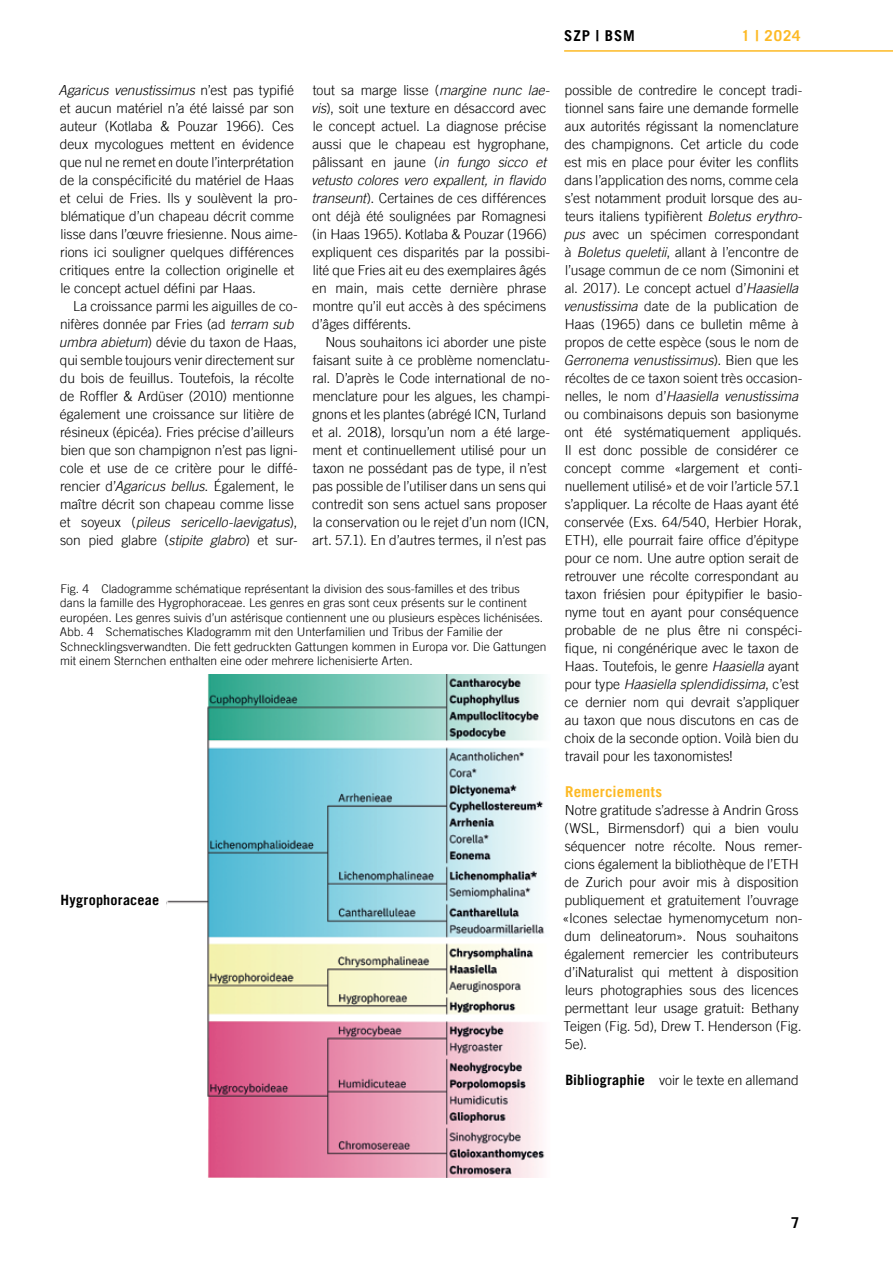
<style>
.page{position:relative;width:893px;height:1263px;background:#fff}
.page>*{position:absolute;margin:0;border:0;box-sizing:border-box;transform-origin:0 0}
.t1{font:700 15px "Trade Gothic LT";letter-spacing:.01em;color:#fdb924}
.t2{font:700 15px "Trade Gothic LT";letter-spacing:.06em;color:#000}
.t3{font:700 14.25px "Trade Gothic LT";letter-spacing:.01em;color:#000}
.t4{font:300 13.8px/18px "Trade Gothic LT";color:#000}
.t5{font:300 12px/14.4px "Trade Gothic LT";color:#000}
.s1{font-style:italic}
.s2{font-weight:700;font-size:14.25px}
</style>
<div class="page">
<hr style="left:564px;top:50px;width:329px;height:2px;background:#fdb924">
<img style="left:166px;top:674px;width:379px;height:503px">
<p class="t2" style="left:564px;top:26px;width:72px">SZP | BSM</p>
<p class="t1" style="left:741px;top:26px;width:61px">1 | 2024</p>
<p class="t4" style="left:58px;top:81px;width:241px"><span class="s1">Agaricus venustissimus</span> n’est pas typifié et aucun matériel n’a été laissé par son auteur (Kotlaba &amp; Pouzar 1966). Ces deux mycologues mettent en évidence que nul ne remet en doute l’interprétation de la conspécificité du matériel de Haas et celui de Fries. Ils y soulèvent la pro&shy;blématique d’un chapeau décrit comme lisse dans l’œuvre friesienne. Nous aime&shy;rions ici souligner quelques différences critiques entre la collection originelle et le concept actuel défini par Haas.</p>
<p class="t4" style="left:59px;top:297px;width:240px;text-indent:14px">La croissance parmi les aiguilles de co&shy;nifères donnée par Fries (ad <span class="s1">terram sub umbra abietum</span>) dévie du taxon de Haas, qui semble toujours venir directement sur du bois de feuillus. Toutefois, la récolte de Roffler &amp; Ardüser (2010) mentionne également une croissance sur litière de résineux (épicéa). Fries précise d’ailleurs bien que son champignon n’est pas ligni&shy;cole et use de ce critère pour le diffé&shy;rencier d’<span class="s1">Agaricus bellus</span>. Également, le maître décrit son chapeau comme lisse et soyeux (<span class="s1">pileus sericello-laevigatus</span>), son pied glabre (<span class="s1">stipite glabro</span>) et sur-</p>
<p class="t4" style="left:311px;top:81px;width:240px">tout sa marge lisse (<span class="s1">margine nunc lae&shy;vis</span>), soit une texture en désaccord avec le concept actuel. La diagnose précise aussi que le chapeau est hygrophane, pâlissant en jaune (<span class="s1">in fungo sicco et vetusto colores vero expallent, in flavido transeunt</span>). Certaines de ces différences ont déjà été soulignées par Romagnesi (in Haas 1965). Kotlaba &amp; Pouzar (1966) expliquent ces disparités par la possibi&shy;lité que Fries ait eu des exemplaires âgés en main, mais cette dernière phrase montre qu’il eut accès à des spécimens d’âges différents.</p>
<p class="t4" style="left:312px;top:333px;width:239px;text-indent:13px">Nous souhaitons ici aborder une piste faisant suite à ce problème nomenclatu&shy;ral. D’après le Code international de no&shy;menclature pour les algues, les champi&shy;gnons et les plantes (abrégé ICN, Turland et al. 2018), lorsqu’un nom a été large&shy;ment et continuellement utilisé pour un taxon ne possédant pas de type, il n’est pas possible de l’utiliser dans un sens qui contredit son sens actuel sans proposer la conservation ou le rejet d’un nom (ICN, art. 57.1). En d’autres termes, il n’est pas</p>
<p class="t5" style="left:60px;top:581px;width:488px">Fig. 4 Cladogramme schématique représentant la division des sous-familles et des tribus dans la famille des Hygrophoraceae. Les genres en gras sont ceux présents sur le continent européen. Les genres suivis d’un astérisque contiennent une ou plusieurs espèces lichénisées.<br>Abb. 4 Schematisches Kladogramm mit den Unterfamilien und Tribus der Familie der Schnecklingsverwandten. Die fett gedruckten Gattungen kommen in Europa vor. Die Gattungen mit einem Sternchen enthalten eine oder mehrere lichenisierte Arten.</p>
<p class="t3" style="left:61px;top:891px;width:100px">Hygrophoraceae</p>
<p class="t4" style="left:564px;top:81px;width:240px">possible de contredire le concept tradi&shy;tionnel sans faire une demande formelle aux autorités régissant la nomenclature des champignons. Cet article du code est mis en place pour éviter les conflits dans l’application des noms, comme cela s’est notamment produit lorsque des au&shy;teurs italiens typifièrent <span class="s1">Boletus erythro&shy;pus</span> avec un spécimen correspondant à <span class="s1">Boletus queletii</span>, allant à l’encontre de l’usage commun de ce nom (Simonini et al. 2017). Le concept actuel d’<span class="s1">Haasiella venustissima</span> date de la publication de Haas (1965) dans ce bulletin même à propos de cette espèce (sous le nom de <span class="s1">Gerronema venustissimus</span>). Bien que les récoltes de ce taxon soient très occasion&shy;nelles, le nom d’<span class="s1">Haasiella venustissima </span>ou combinaisons depuis son basionyme ont été systématiquement appliqués.<br>Il est donc possible de considérer ce concept comme «largement et conti&shy;nuellement utilisé» et de voir l’article 57.1 s’appliquer. La récolte de Haas ayant été conservée (Exs. 64/540, Herbier Horak, ETH), elle pourrait faire office d’épitype pour ce nom. U ne autre option serait de retrouver une récolte correspondant au taxon friésien pour épitypifier le basio&shy;nyme tout en ayant pour conséquence probable de ne plus être ni conspéci&shy;fique, ni congénérique avec le taxon de Haas. Toutefois, le genre <span class="s1">Haasiella</span> ayant pour type <span class="s1">Haasiella splendidissima</span>, c’est ce dernier nom qui devrait s’appliquer au taxon que nous discutons en cas de choix de la seconde option. Voilà bien du travail pour les taxonomistes!</p>
<p class="t1" style="left:565px;top:783px;width:98px">Remerciements</p>
<p class="t4" style="left:563px;top:801px;width:241px">Notre gratitude s’adresse à Andrin Gross (WSL, Birmensdorf) qui a bien voulu séquencer notre récolte. Nous remer&shy;cions également la bibliothèque de l’ETH de Zurich pour avoir mis à disposition publiquement et gratuitement l’ouvrage «Icones selectae hymenomycetum non&shy;dum delineatorum». Nous souhaitons également remercier les contributeurs d’iNaturalist qui mettent à disposition leurs photographies sous des licences permettant leur usage gratuit: Bethany Teigen (Fig. 5d), Drew T. Henderson (Fig.<br>5e).</p>
<p class="t4" style="left:565px;top:1071px;width:235px"><span class="s2">Bibliographie</span> voir le texte en allemand</p>
<p class="t2" style="left:791px;top:1214px;width:10px">7</p>
</div>
